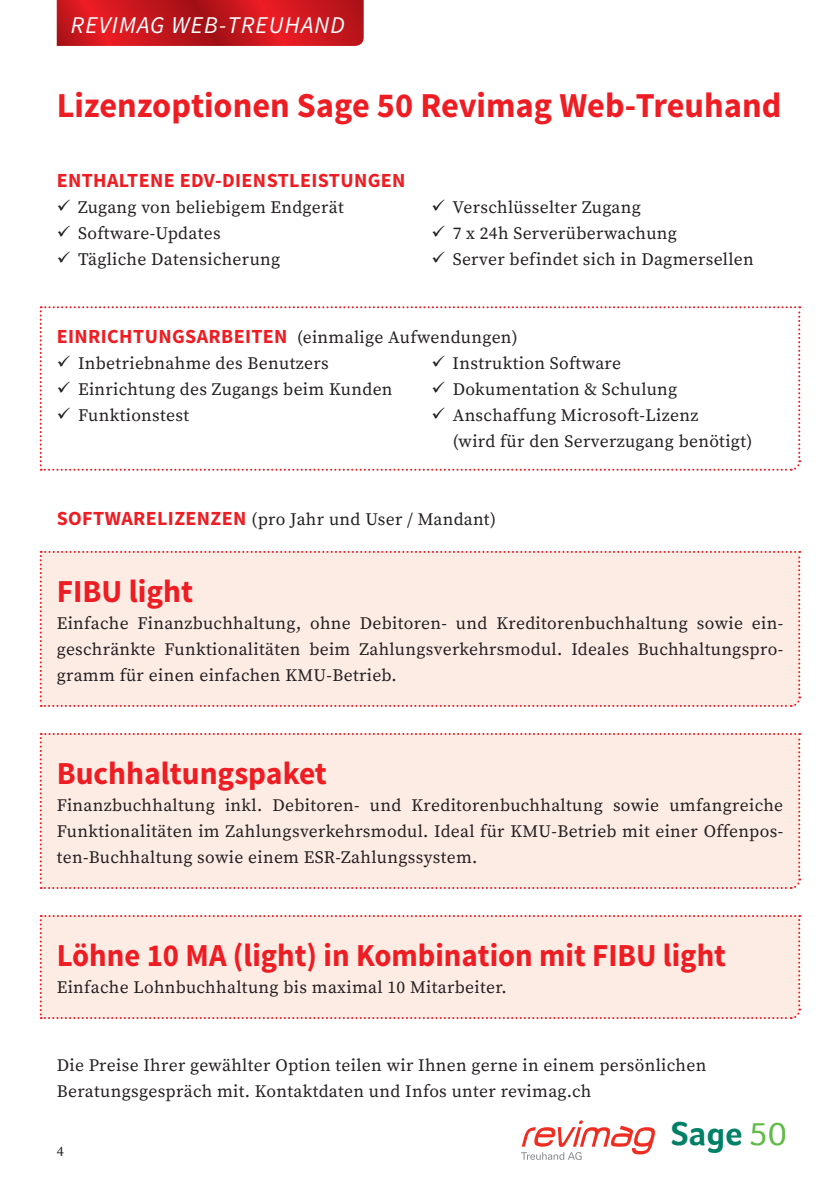
<style>
.page{position:relative;width:840px;height:1191px;background:#fff}
.page>*{position:absolute;margin:0;border:0;box-sizing:border-box;transform-origin:0 0}
.t1{font:700 35px "Source Sans Pro";color:#ee1d23}
.t2{font:700 34px "Foco";color:#008066}
.t3{font:700 32px "Source Sans Pro";color:#ee1d23;scale:.96 1}
.t4{font:700 32px "Source Sans Pro";color:#ee1d23}
.t5{font:italic 24px "Source Sans Pro";letter-spacing:.05em;color:#fff}
.t6{font:700 20px "Source Sans Pro";letter-spacing:.02em;color:#ee1d23}
.t7{font:17.6px/26px "Source Serif Pro";letter-spacing:.02em;color:#231f20}
.t8{font:14px "Source Serif Pro";color:#231f20}
.s1{font-family:"Source Sans Pro";font-weight:700;font-size:20px;color:#ee1d23}
.s2{font-weight:400;color:#60bb46}
</style>
<div class="page">
<svg style="left:40px;top:306px;width:761px;height:165px"></svg>
<div style="left:40px;top:551px;width:761px;height:156px;background:#fdece4"></div>
<div style="left:40px;top:733px;width:761px;height:156px;background:#fdece4"></div>
<div style="left:40px;top:915px;width:761px;height:104px;background:#fdece4"></div>
<svg style="left:57px;top:0;width:306px;height:46px;background:#c8171d"></svg>
<svg style="left:521px;top:1120px;width:133px;height:39px"></svg>
<h3 class="t5" style="left:71px;top:11px;width:275px">REVIMAG WEB-TREUHAND</h3>
<h1 class="t1" style="left:57px;top:83px;width:725px">Lizenzoptionen Sage 50 Revimag Web-Treuhand</h1>
<p class="t6" style="left:57px;top:167px;width:350px">ENTHALTENE EDV-DIENSTLEISTUNGEN</p>
<p class="t7" style="left:57px;top:195px;width:288px">✓ Zugang von beliebigem Endgerät</p>
<p class="t7" style="left:431px;top:195px;width:211px">✓ Verschlüsselter Zugang</p>
<p class="t7" style="left:57px;top:221px;width:165px">✓ Software-Updates</p>
<p class="t7" style="left:431px;top:221px;width:247px">✓ 7 x 24h Serverüberwachung</p>
<p class="t7" style="left:57px;top:247px;width:225px">✓ Tägliche Datensicherung</p>
<p class="t7" style="left:431px;top:247px;width:324px">✓ Server befindet sich in Dagmersellen</p>
<p class="t7" style="left:57px;top:325px;width:462px"><span class="s1">EINRICHTUNGSARBEITEN</span> (einmalige Aufwendungen)</p>
<p class="t7" style="left:57px;top:351px;width:273px">✓ Inbetriebnahme des Benutzers</p>
<p class="t7" style="left:431px;top:351px;width:191px">✓ Instruktion Software</p>
<p class="t7" style="left:57px;top:377px;width:337px">✓ Einrichtung des Zugangs beim Kunden</p>
<p class="t7" style="left:431px;top:377px;width:247px">✓ Dokumentation &amp; Schulung</p>
<p class="t7" style="left:57px;top:403px;width:134px">✓ Funktionstest</p>
<p class="t7" style="left:452px;top:403px;width:301px;text-indent:-21px">✓ Anschaffung Microsoft-Lizenz<br>(wird für den Serverzugang benötigt)</p>
<p class="t7" style="left:57px;top:507px;width:440px"><span class="s1">SOFTWARELIZENZEN</span> (pro Jahr und User / Mandant)</p>
<h3 class="t4" style="left:57px;top:570px;width:138px">FIBU light</h3>
<p class="t7" style="left:57px;top:611px;width:727px;text-align:justify">Einfache Finanzbuchhaltung, ohne Debitoren- und Kreditorenbuchhaltung sowie ein&shy;geschränkte Funktionalitäten beim Zahlungsverkehrsmodul. Ideales Buchhaltungspro&shy;gramm für einen einfachen KMU-Betrieb.</p>
<h3 class="t4" style="left:57px;top:752px;width:271px">Buchhaltungspaket</h3>
<p class="t7" style="left:57px;top:793px;width:727px;text-align:justify">Finanzbuchhaltung inkl. Debitoren- und Kreditorenbuchhaltung sowie umfangreiche Funktionalitäten im Zahlungsverkehrsmodul. Ideal für KMU-Betrieb mit einer Offenpos&shy;ten-Buchhaltung sowie einem ESR-Zahlungssystem.</p>
<h3 class="t3" style="left:57px;top:934px;width:698px">Löhne 10 MA (light) in Kombination mit FIBU light</h3>
<p class="t7" style="left:57px;top:975px;width:451px">Einfache Lohnbuchhaltung bis maximal 10 Mitarbeiter.</p>
<p class="t7" style="left:57px;top:1053px;width:650px">Die Preise Ihrer gewählter Option teilen wir Ihnen gerne in einem persönlichen<br>Beratungsgespräch mit. Kontaktdaten und Infos unter revimag.ch</p>
<p class="t8" style="left:57px;top:1143px;width:8px">4</p>
<h2 class="t2" style="left:671px;top:1114px;width:117px">Sage <span class="s2">50</span></h2>
</div>
